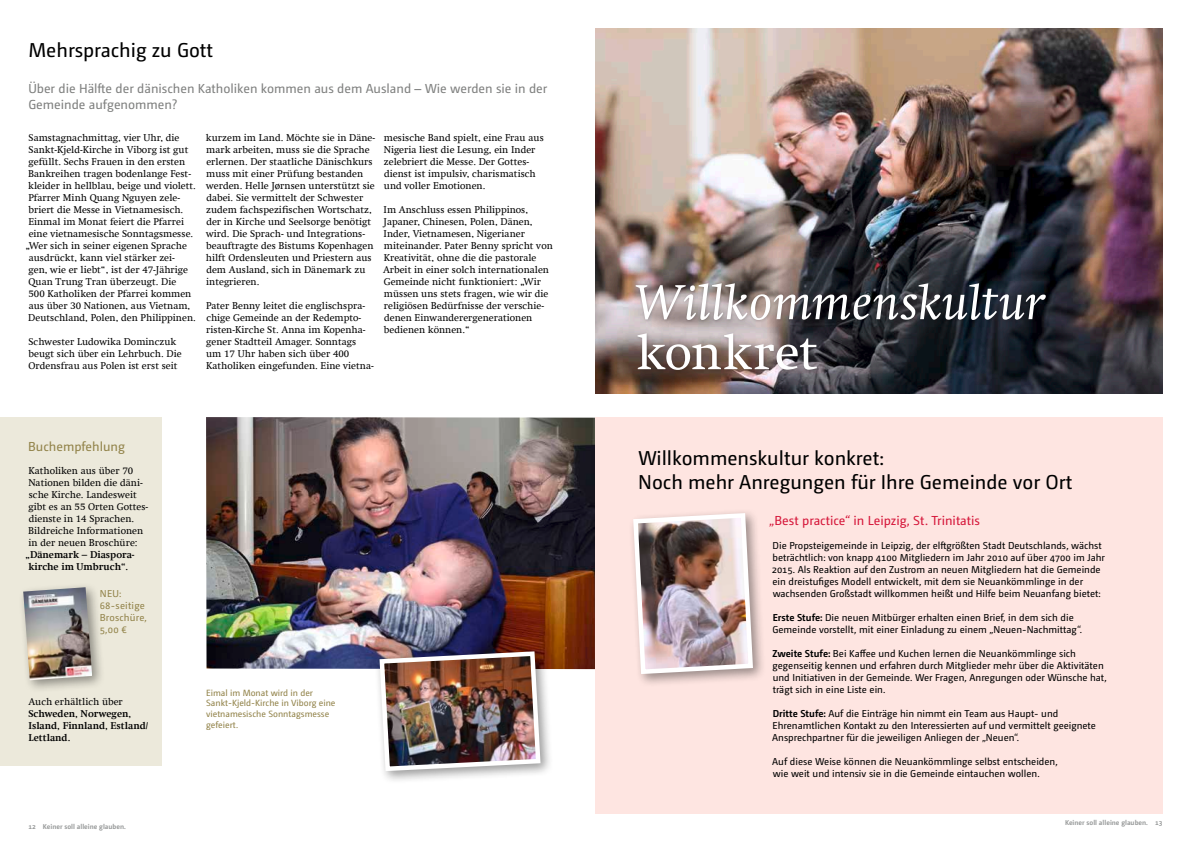
<style>
.page{position:relative;width:1191px;height:842px;background:#fff}
.page>*{position:absolute;margin:0;border:0;box-sizing:border-box;transform-origin:0 0}
.t1{font:italic 50px "Swift Com";letter-spacing:.015em;color:#fff}
.t2{font:50px "Swift Com";color:#fff}
.t3{font:20px/24px "Camingo Dos Pro";color:#000}
.t4{font:13px/15.6px "Camingo Dos Pro";color:#808180}
.t5{font:13px "Camingo Dos Pro";color:#d6183b}
.t6{font:13px "Camingo Dos Pro";color:#92834a}
.t7{font:10px/12px "Swift Com";color:#000}
.t8{font:10px/12px "Camingo Dos Pro";color:#000}
.t9{font:700 10px/12px "Swift Com";color:#000}
.t10{font:10px/12px "Camingo Dos Pro";letter-spacing:.02em;color:#92834a}
.t11{font:9px/10.8px "Camingo Dos Pro";color:#92834a}
.t12{font:700 7px "Camingo Dos Pro";color:#979999}
.s1{font-weight:700}
</style>
<div class="page">
<img style="left:206px;top:417px;width:389px;height:252px">
<div style="left:374px;top:646px;width:179px;height:138px;background:#000;opacity:.4"></div>
<img style="left:377px;top:649px;width:166px;height:124px">
<div style="left:595px;top:417px;width:567px;height:396px;background:#fee5e1"></div>
<img style="left:595px;top:28px;width:567px;height:365px">
<div style="left:634px;top:281px;width:415px;height:93px;background:#000;opacity:.2"></div>
<div style="left:628px;top:508px;width:138px;height:179px;background:#000;opacity:.4"></div>
<img style="left:631px;top:511px;width:124px;height:165px">
<div style="left:0;top:417px;width:162px;height:348px;background:#ece9db"></div>
<div style="left:18px;top:582px;width:87px;height:111px;background:#000;opacity:.4"></div>
<img style="left:23px;top:587px;width:69px;height:93px">
<h2 class="t3" style="left:28px;top:38px;width:186px">Mehrsprachig zu Gott</h2>
<h3 class="t4" style="left:28px;top:81px;width:520px">Über die Hälfte der dänischen Katholiken kommen aus dem Ausland – Wie werden sie in der<br>Gemeinde aufgenommen?</h3>
<p class="t7" style="left:29px;top:132px;width:152px">Samstagnachmittag, vier Uhr, die</p>
<p class="t7" style="left:29px;top:144px;width:161px">Sankt-Kjeld-Kirche in Viborg ist gut</p>
<p class="t7" style="left:29px;top:156px;width:158px">gefüllt. Sechs Frauen in den ersten</p>
<p class="t7" style="left:28px;top:168px;width:164px">Bankreihen tragen bodenlange Fest-</p>
<p class="t7" style="left:28px;top:180px;width:169px">kleider in hellblau, beige und violett.</p>
<p class="t7" style="left:28px;top:192px;width:153px">Pfarrer Minh Quang Nguyen zele-</p>
<p class="t7" style="left:29px;top:204px;width:156px">briert die Messe in Vietnamesisch.</p>
<p class="t7" style="left:28px;top:216px;width:157px">Einmal im Monat feiert die Pfarrei</p>
<p class="t7" style="left:29px;top:228px;width:166px">eine vietnamesische Sonntagsmesse.</p>
<p class="t7" style="left:25px;top:240px;width:163px">„Wer sich in seiner eigenen Sprache</p>
<p class="t7" style="left:29px;top:252px;width:148px">ausdrückt, kann viel stärker zei-</p>
<p class="t7" style="left:29px;top:264px;width:161px">gen, wie er liebt“, ist der 47-Jährige</p>
<p class="t7" style="left:29px;top:276px;width:149px">Quan Trung Tran überzeugt. Die</p>
<p class="t7" style="left:29px;top:288px;width:164px">500 Katholiken der Pfarrei kommen</p>
<p class="t7" style="left:29px;top:300px;width:163px">aus über 30 Nationen, aus Vietnam,</p>
<p class="t7" style="left:28px;top:312px;width:169px">Deutschland, Polen, den Philippinen.</p>
<p class="t7" style="left:29px;top:336px;width:155px">Schwester Ludowika Dominczuk beugt sich über ein Lehrbuch. Die<br>Ordensfrau aus Polen ist erst seit</p>
<p class="t7" style="left:206px;top:132px;width:171px">kurzem im Land. Möchte sie in Däne&shy;mark arbeiten, muss sie die Sprache erlernen. Der staatliche Dänischkurs muss mit einer Prüfung bestanden werden. Helle Jørnsen unterstützt sie dabei. Sie vermittelt der Schwester zudem fachspezifischen Wortschatz, der in Kirche und Seelsorge benötigt wird. Die Sprach- und Integrations&shy;beauftragte des Bistums Kopenhagen hilft Ordensleuten und Priestern aus dem Ausland, sich in Dänemark zu integrieren.</p>
<p class="t7" style="left:206px;top:300px;width:169px">Pater Benny leitet die englischspra&shy;chige Gemeinde an der Redempto&shy;risten-Kirche St. Anna im Kopenha&shy;gener Stadtteil Amager. Sonntags um 17 Uhr haben sich über 400<br>Katholiken eingefunden. Eine vietna-</p>
<p class="t7" style="left:384px;top:132px;width:162px">mesische Band spielt, eine Frau aus<br>Nigeria liest die Lesung, ein Inder zelebriert die Messe. Der Gottes&shy;dienst ist impulsiv, charismatisch und voller Emotionen.</p>
<p class="t7" style="left:383px;top:204px;width:171px">Im Anschluss essen Philippinos, Japaner, Chinesen, Polen, Dänen, Inder, Vietnamesen, Nigerianer miteinander. Pater Benny spricht von Kreativität, ohne die die pastorale Arbeit in einer solch internationalen Gemeinde nicht funktioniert: „Wir müssen uns stets fragen, wie wir die religiösen Bedürfnisse der verschie&shy;denen Einwanderergenerationen bedienen können.“</p>
<h3 class="t6" style="left:28px;top:439px;width:98px">Buchempfehlung</h3>
<p class="t7" style="left:28px;top:465px;width:122px">Katholiken aus über 70<br>Nationen bilden die däni&shy;sche Kirche. Landesweit gibt es an 55 Orten Gottes&shy;dienste in 14 Sprachen.<br>Bildreiche Informationen in der neuen Broschüre:</p>
<p class="t9" style="left:26px;top:549px;width:110px">„Dänemark – Diaspora&shy;kirche im Umbruch“.</p>
<p class="t10" style="left:100px;top:588px;width:49px">NEU:<br>68-seitige<br>Broschüre,<br>5,00 €</p>
<p class="t7" style="left:28px;top:696px;width:96px">Auch erhältlich über</p>
<p class="t9" style="left:28px;top:708px;width:121px">Schweden, Norwegen,<br>Island, Finnland, Estland/<br>Lettland.</p>
<p class="t11" style="left:206px;top:687px;width:131px">Eimal im Monat wird in der<br>Sankt-Kjeld-Kirche in Viborg eine vietnamesische Sonntagsmesse gefeiert.</p>
<p class="t12" style="left:28px;top:822px;width:99px">12 Keiner soll alleine glauben.</p>
<h1 class="t1" style="left:635px;top:273px;width:412px">Willkommenskultur</h1>
<h1 class="t2" style="left:636px;top:323px;width:183px">konkret</h1>
<h2 class="t3" style="left:638px;top:446px;width:435px">Willkommenskultur konkret:<br>Noch mehr Anregungen für Ihre Gemeinde vor Ort</h2>
<h3 class="t5" style="left:769px;top:513px;width:212px">„Best practice“ in Leipzig, St. Trinitatis</h3>
<p class="t8" style="left:771px;top:539px;width:335px">Die Propsteigemeinde in Leipzig, der elftgrößten Stadt Deutschlands, wächst beträchtlich: von knapp 4100 Mitgliedern im Jahr 2010 auf über 4700 im Jahr 2015. Als Reaktion auf den Zustrom an neuen Mitgliedern hat die Gemeinde ein dreistufiges Modell entwickelt, mit dem sie Neuankömmlinge in der wachsenden Großstadt willkommen heißt und Hilfe beim Neuanfang bietet:</p>
<p class="t8" style="left:772px;top:611px;width:311px"><span class="s1">Erste Stufe:</span> Die neuen Mitbürger erhalten einen Brief, in dem sich die<br>Gemeinde vorstellt, mit einer Einladung zu einem „Neuen-Nachmittag“.</p>
<p class="t8" style="left:772px;top:647px;width:336px"><span class="s1">Zweite Stufe:</span> Bei Kaffee und Kuchen lernen die Neuankömmlinge sich gegenseitig kennen und erfahren durch Mitglieder mehr über die Aktivitäten und Initiativen in der Gemeinde. Wer Fragen, Anregungen oder Wünsche hat, trägt sich in eine Liste ein.</p>
<p class="t8" style="left:772px;top:707px;width:325px"><span class="s1">Dritte Stufe:</span> Auf die Einträge hin nimmt ein Team aus Haupt- und<br>Ehrenamtlichen Kontakt zu den Interessierten auf und vermittelt geeignete<br>Ansprechpartner für die jeweiligen Anliegen der „Neuen“.</p>
<p class="t8" style="left:772px;top:755px;width:287px">Auf diese Weise können die Neuankömmlinge selbst entscheiden, wie weit und intensiv sie in die Gemeinde eintauchen wollen.</p>
<p class="t12" style="left:1065px;top:818px;width:99px">Keiner soll alleine glauben. 13</p>
</div>
